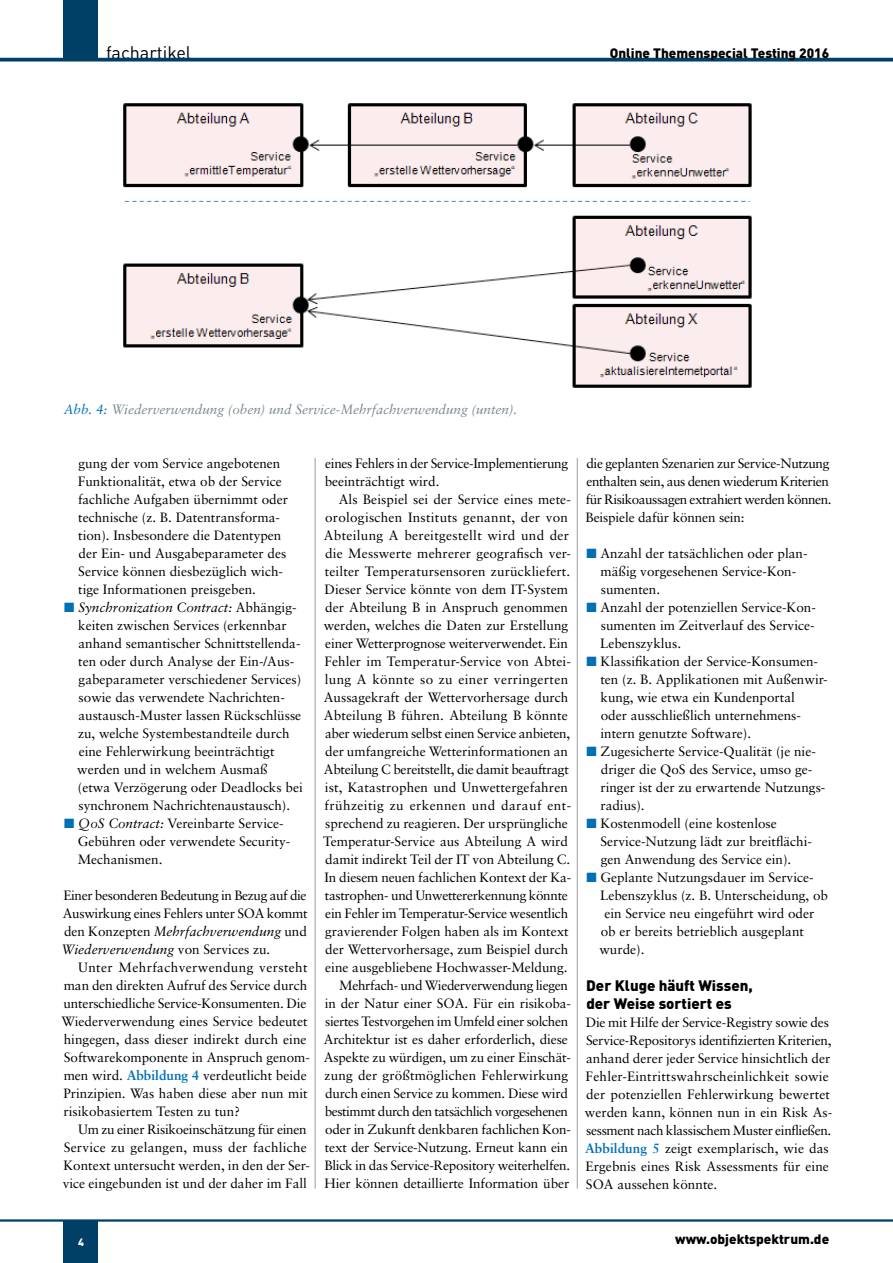
<style>
.page{position:relative;width:893px;height:1263px;background:#fff}
.page>*{position:absolute;margin:0;border:0;box-sizing:border-box;transform-origin:0 0}
.t1{font:18px "DINOT";color:#000}
.t2{font:900 15px/18px "DINOT";color:#000}
.t3{font:13.5px/18px "Sabon LT";color:#000}
.t4{font:13.5px/18px "Sabon LT";letter-spacing:-.03em;color:#000}
.t5{font:italic 13.5px "Sabon LT";color:#7b8991}
.t6{font:13.5px/18px "Sabon LT";letter-spacing:-.02em;color:#000}
.t7{font:900 13.5px "DINOT";color:#000}
.t8{font:900 10.5px "DINOT";color:#fff}
.s1{color:#006fb4}
.s2{font-style:italic}
.s3{font-weight:700;color:#006fb4}
</style>
<div class="page">
<div style="left:64px;top:1220px;width:34px;height:43px;background:#004066"></div>
<div style="left:64px;top:0;width:34px;height:58px;background:#004066"></div>
<svg style="left:0;top:58px;width:893px;height:4px;background:#1e5678"></svg>
<hr style="left:0;top:1219px;width:893px;height:2px;background:#004066">
<hr style="left:577px;top:458px;width:1px;height:730px;background:#9c9e9f">
<hr style="left:315px;top:458px;width:1px;height:730px;background:#9c9e9f">
<img style="left:123px;top:103px;width:629px;height:285px">
<h1 class="t1" style="left:106px;top:41px;width:87px">fachartikel</h1>
<p class="t7" style="left:610px;top:44px;width:221px">Online Themenspecial Testing 2016</p>
<p class="t5" style="left:64px;top:402px;width:455px"><span class="s1">Abb. 4:</span> Wiederverwendung (oben) und Service-Mehrfachverwendung (unten).</p>
<p class="t3" style="left:78px;top:454px;width:212px">gung der vom Service angebotenen Funktionalität, etwa ob der Service fachliche Aufgaben übernimmt oder technische (z. B. Datentransforma&shy;tion). Insbesondere die Datentypen der Ein- und Ausgabeparameter des Service können diesbezüglich wich&shy;tige Informationen preisgeben.</p>
<p class="t3" style="left:77px;top:598px;width:227px;text-indent:-13px"><span class="s1">■</span> <span class="s2">Synchronization Contract:</span> Abhängig&shy;keiten zwischen Services (erkennbar anhand semantischer Schnittstellenda&shy;ten oder durch Analyse der Ein-/Aus&shy;gabeparameter verschiedener Services) sowie das verwendete Nachrichten&shy;austausch-Muster lassen Rückschlüsse zu, welche Systembestandteile durch eine Fehlerwirkung beeinträchtigt werden und in welchem Ausmaß (etwa Verzögerung oder Deadlocks bei synchronem Nachrichtenaustausch).</p>
<p class="t3" style="left:78px;top:814px;width:214px;text-indent:-13px"><span class="s1">■</span> <span class="s2">QoS Contract:</span> Vereinbarte Service-<br>Gebühren oder verwendete Security-<br>Mechanismen.</p>
<p class="t3" style="left:61px;top:886px;width:248px;text-align:justify">Einer besonderen Bedeutung in Bezug auf die Auswirkung eines Fehlers unter SOA kommt den Konzepten <span class="s2">Mehrfachverwendung</span> und <span class="s2">Wiederverwendung</span> von Services zu.</p>
<p class="t3" style="left:62px;top:958px;width:250px;text-indent:17px">Unter Mehrfachverwendung versteht man den direkten Aufruf des Service durch unterschiedliche Service-Konsumenten. Die Wiederverwendung eines Service bedeutet hingegen, dass dieser indirekt durch eine Softwarekomponente in Anspruch genom&shy;men wird. <span class="s3">Abbildung 4</span> verdeutlicht beide Prinzipien. Was haben diese aber nun mit risikobasiertem Testen zu tun?</p>
<p class="t3" style="left:63px;top:1120px;width:249px;text-indent:15px">Um zu einer Risikoeinschätzung für einen Service zu gelangen, muss der fachliche Kontext untersucht werden, in den der Ser&shy;vice eingebunden ist und der daher im Fall</p>
<p class="t6" style="left:325px;top:455px;width:245px">eines Fehlers in der Service-Implementierung beeinträchtigt wird.</p>
<p class="t3" style="left:323px;top:491px;width:250px;text-align:right">Als Beispiel sei der Service eines mete&shy;orologischen Instituts genannt, der von Abteilung A bereitgestellt wird und der die Messwerte mehrerer geografisch ver&shy;teilter Temperatursensoren zurückliefert.<br>Dieser Service könnte von dem IT-System der Abteilung B in Anspruch genommen werden, welches die Daten zur Erstellung einer Wetterprognose weiterverwendet. Ein Fehler im Temperatur-Service von Abtei&shy;lung A könnte so zu einer verringerten Aussagekraft der Wettervorhersage durch Abteilung B führen. Abteilung B könnte aber wiederum selbst einen Service anbieten, der umfangreiche Wetterinformationen an Abteilung C bereitstellt, die damit beauftragt ist, Katastrophen und Unwettergefahren frühzeitig zu erkennen und darauf ent&shy;sprechend zu reagieren. Der ursprüngliche Temperatur-Service aus Abteilung A wird damit indirekt Teil der IT von Abteilung C.<br>In diesem neuen fachlichen Kontext der Ka&shy;tastrophen- und Unwettererkennung könnte ein Fehler im Temperatur-Service wesentlich gravierender Folgen haben als im Kontext der Wettervorhersage, zum Beispiel durch eine ausgebliebene Hochwasser-Meldung.<br>Mehrfach- und Wiederverwendung liegen<br>in der Natur einer SOA. Für ein risikoba&shy;siertes Testvorgehen im Umfeld einer solchen Architektur ist es daher erforderlich, diese Aspekte zu würdigen, um zu einer Einschät&shy;zung der größtmöglichen Fehlerwirkung durch einen Service zu kommen. Diese wird bestimmt durch den tatsächlich vorgesehenen oder in Zukunft denkbaren fachlichen Kon&shy;text der Service-Nutzung. Erneut kann ein Blick in das Service-Repository weiterhelfen.<br>Hier können detaillierte Information über</p>
<p class="t4" style="left:586px;top:455px;width:248px">die geplanten Szenarien zur Service-Nutzung enthalten sein, aus denen wiederum Kriterien für Risikoaussagen extrahiert werden können.<br>Beispiele dafür können sein:</p>
<p class="t3" style="left:600px;top:545px;width:209px;text-indent:-14px"><span class="s1">■</span> Anzahl der tatsächlichen oder plan&shy;mäßig vorgesehenen Service-Kon&shy;sumenten.</p>
<p class="t3" style="left:600px;top:599px;width:217px;text-align:justify;text-indent:-14px"><span class="s1">■</span> Anzahl der potenziellen Service-Kon&shy;sumenten im Zeitverlauf des Service-Lebenszyklus.</p>
<p class="t3" style="left:600px;top:653px;width:229px;text-indent:-14px"><span class="s1">■</span> Klassifikation der Service-Konsumen&shy;ten (z. B. Applikationen mit Außenwir&shy;kung, wie etwa ein Kundenportal<br>oder ausschließlich unternehmens&shy;intern genutzte Software).</p>
<p class="t3" style="left:600px;top:743px;width:227px;text-indent:-14px"><span class="s1">■</span> Zugesicherte Service-Qualität (je nie&shy;driger die QoS des Service, umso ge&shy;ringer ist der zu erwartende Nutzungs&shy;radius).</p>
<p class="t3" style="left:600px;top:815px;width:213px;text-indent:-14px"><span class="s1">■</span> Kostenmodell (eine kostenlose<br>Service-Nutzung lädt zur breitflächi&shy;gen Anwendung des Service ein).</p>
<p class="t3" style="left:587px;top:869px;width:229px"><span class="s1">■</span> Geplante Nutzungsdauer im Service-</p>
<p class="t3" style="left:600px;top:886px;width:230px">Lebenszyklus (z. B. Unterscheidung, ob</p>
<p class="t3" style="left:604px;top:904px;width:212px">ein Service neu eingeführt wird oder</p>
<p class="t3" style="left:601px;top:922px;width:205px">ob er bereits betrieblich ausgeplant</p>
<p class="t3" style="left:599px;top:940px;width:47px">wurde).</p>
<p class="t2" style="left:586px;top:975px;width:168px">Der Kluge häuft Wissen, der Weise sortiert es</p>
<p class="t3" style="left:585px;top:1013px;width:249px">Die mit Hilfe der Service-Registry sowie des Service-Repositorys identifizierten Kriterien, anhand derer jeder Service hinsichtlich der Fehler-Eintrittswahrscheinlichkeit sowie der potenziellen Fehlerwirkung bewertet werden kann, können nun in ein Risk As&shy;sessment nach klassischem Muster einfließen.<br><span class="s3">Abbildung 5</span> zeigt exemplarisch, wie das Ergebnis eines Risk Assessments für eine SOA aussehen könnte.</p>
<p class="t8" style="left:78px;top:1235px;width:7px">4</p>
<p class="t7" style="left:675px;top:1230px;width:156px">www.objektspektrum.de</p>
</div>
